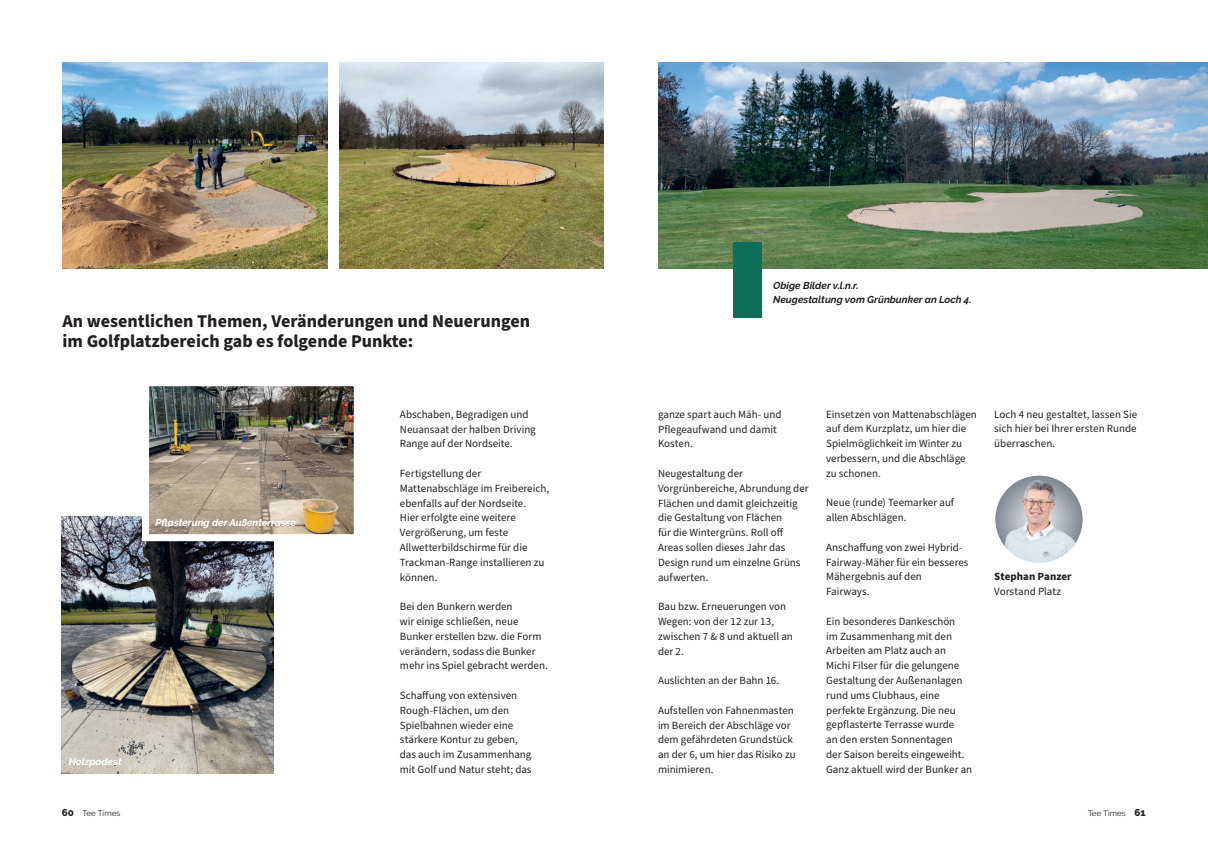
<style>
.page{position:relative;width:1208px;height:859px;background:#fff}
.page>*{position:absolute;margin:0;border:0;box-sizing:border-box;transform-origin:0 0}
.t1{font:700 18px/20px "Source Sans Pro";color:#231f20}
.t2{font:11px/14.8px "Source Sans Pro";letter-spacing:-.005em;color:#231f20}
.t3{font:700 11px "Source Sans Pro";color:#231f20}
.t4{font:italic 700 10px/14px "Raleway";color:#231f20}
.t5{font:italic 700 10px "Raleway";color:#fff}
.t6{font:8px "Raleway";color:#231f20}
.s1{font-weight:800;font-size:10px}
</style>
<div class="page">
<img style="left:339px;top:63px;width:265px;height:205px">
<img style="left:63px;top:63px;width:264px;height:205px">
<img style="left:62px;top:516px;width:211px;height:258px">
<img style="left:150px;top:387px;width:203px;height:146px">
<div style="left:142px;top:379px;width:219px;height:162px;border:7px solid #fff"></div>
<img style="left:658px;top:63px;width:549px;height:205px">
<img style="left:994px;top:475px;width:89px;height:88px;border-radius:44px">
<div style="left:733px;top:242px;width:29px;height:75px;background:#0f6e59"></div>
<h1 class="t1" style="left:63px;top:312px;width:469px">An wesentlichen Themen, Veränderungen und Neuerungen im Golfplatzbereich gab es folgende Punkte:</h1>
<p class="t5" style="left:155px;top:516px;width:142px">Pflasterung der Außenterrasse</p>
<p class="t5" style="left:69px;top:756px;width:55px">Holzpodest</p>
<p class="t2" style="left:400px;top:407px;width:137px">Abschaben, Begradigen und<br>Neuansaat der halben Driving<br>Range auf der Nordseite.</p>
<p class="t2" style="left:400px;top:466px;width:151px">Fertigstellung der<br>Mattenabschläge im Freibereich, ebenfalls auf der Nordseite.<br>Hier erfolgte eine weitere<br>Vergrößerung, um feste<br>Allwetterbildschirme für die<br>Trackman-Range installieren zu können.</p>
<p class="t2" style="left:400px;top:599px;width:149px">Bei den Bunkern werden<br>wir einige schließen, neue<br>Bunker erstellen bzw. die Form verändern, sodass die Bunker mehr ins Spiel gebracht werden.</p>
<p class="t2" style="left:400px;top:688px;width:133px">Schaffung von extensiven<br>Rough-Flächen, um den<br>Spielbahnen wieder eine stärkere Kontur zu geben, das auch im Zusammenhang mit Golf und Natur steht; das</p>
<p class="t4" style="left:773px;top:279px;width:200px">Obige Bilder v.l.n.r.<br>Neugestaltung vom Grünbunker an Loch 4.</p>
<p class="t2" style="left:658px;top:407px;width:125px">ganze spart auch Mäh- und<br>Pflegeaufwand und damit<br>Kosten.</p>
<p class="t2" style="left:658px;top:466px;width:152px">Neugestaltung der<br>Vorgrünbereiche, Abrundung der<br>Flächen und damit gleichzeitig die Gestaltung von Flächen<br>für die Wintergrüns. Roll off<br>Areas sollen dieses Jahr das<br>Design rund um einzelne Grüns aufwerten.</p>
<p class="t2" style="left:658px;top:599px;width:136px">Bau bzw. Erneuerungen von<br>Wegen: von der 12 zur 13, zwischen 7 &amp; 8 und aktuell an der 2.</p>
<p class="t2" style="left:658px;top:673px;width:123px">Auslichten an der Bahn 16.</p>
<p class="t2" style="left:658px;top:703px;width:139px">Aufstellen von Fahnenmasten im Bereich der Abschläge vor dem gefährdeten Grundstück an der 6, um hier das Risiko zu minimieren.</p>
<p class="t2" style="left:826px;top:407px;width:152px">Einsetzen von Mattenabschlägen auf dem Kurzplatz, um hier die<br>Spielmöglichkeit im Winter zu verbessern, und die Abschläge zu schonen.</p>
<p class="t2" style="left:826px;top:496px;width:129px">Neue (runde) Teemarker auf allen Abschlägen.</p>
<p class="t2" style="left:826px;top:540px;width:144px">Anschaffung von zwei Hybrid-<br>Fairway-Mäher für ein besseres<br>Mähergebnis auf den<br>Fairways.</p>
<p class="t2" style="left:826px;top:614px;width:148px">Ein besonderes Dankeschön<br>im Zusammenhang mit den<br>Arbeiten am Platz auch an<br>Michi Filser für die gelungene<br>Gestaltung der Außenanlagen rund ums Clubhaus, eine perfekte Ergänzung. Die neu gepflasterte Terrasse wurde<br>an den ersten Sonnentagen<br>der Saison bereits eingeweiht.<br>Ganz aktuell wird der Bunker an</p>
<p class="t2" style="left:994px;top:407px;width:144px;text-align:justify">Loch 4 neu gestaltet, lassen Sie sich hier bei Ihrer ersten Runde überraschen.</p>
<p class="t3" style="left:994px;top:572px;width:79px">Stephan Panzer</p>
<p class="t2" style="left:994px;top:584px;width:68px">Vorstand Platz</p>
<p class="t6" style="left:62px;top:808px;width:60px"><span class="s1">60</span> Tee Times</p>
<p class="t6" style="left:1088px;top:808px;width:59px">Tee Times <span class="s1">61</span></p>
</div>
